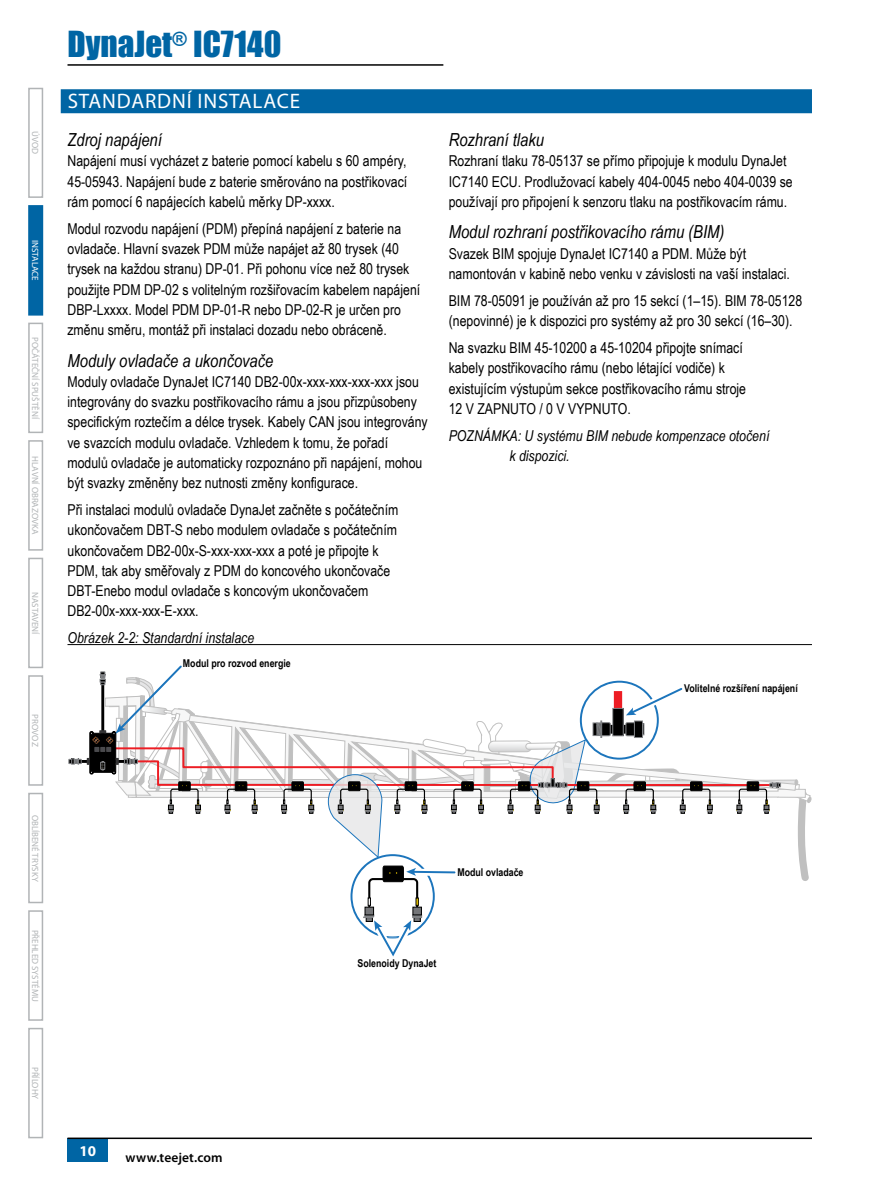
<style>
.page{position:relative;width:893px;height:1188px;background:#fff}
.page>*{position:absolute;margin:0;border:0;box-sizing:border-box;transform-origin:0 0}
.t1{font:33px "Impact";color:#0065a4}
.t2{font:21px "Myriad Pro";letter-spacing:.04em;color:#fff}
.t3{font:italic 18px "Arial Narrow";color:#000}
.t4{font:15px/20.2px "Arial Narrow";color:#000}
.t5{font:italic 15px/20.2px "Arial Narrow";color:#000}
.t6{font:700 15px "Myriad Pro";color:#fff}
.t7{font:600 13.5px "Myriad Pro";letter-spacing:.005em;color:#000}
.t8{font:700 10.8px "Arial Narrow";color:#000}
.t9{font:9px "Myriad Pro";color:#b1b4b6}
.t10{font:9px "Myriad Pro";color:#fff}
</style>
<div class="page">
<hr style="left:68px;top:64px;width:375px;height:2px;background:#000">
<div style="left:28px;top:323px;width:15px;height:110px;border:2px solid #b1b4b6"></div>
<div style="left:29px;top:206px;width:13px;height:109px;background:#0065a4"></div>
<div style="left:28px;top:205px;width:15px;height:111px;border:2px solid #0065a4"></div>
<div style="left:28px;top:675px;width:15px;height:111px;border:2px solid #b1b4b6"></div>
<div style="left:28px;top:793px;width:15px;height:110px;border:2px solid #b1b4b6"></div>
<div style="left:28px;top:440px;width:15px;height:111px;border:2px solid #b1b4b6"></div>
<div style="left:28px;top:910px;width:15px;height:111px;border:2px solid #b1b4b6"></div>
<div style="left:28px;top:88px;width:15px;height:110px;border:2px solid #b1b4b6"></div>
<div style="left:28px;top:558px;width:15px;height:110px;border:2px solid #b1b4b6"></div>
<div style="left:28px;top:1028px;width:15px;height:110px;border:2px solid #b1b4b6"></div>
<div style="left:68px;top:1138px;width:40px;height:24px;background:#0065a4"></div>
<hr style="left:68px;top:1138px;width:744px;height:1px;background:#000">
<div style="left:61px;top:89px;width:751px;height:24px;background:#0065a4"></div>
<hr style="left:67px;top:644px;width:745px;height:1px;background:#000">
<hr style="left:76px;top:760px;width:53px;height:3px;background:#000">
<svg style="left:69px;top:759px;width:12px;height:5px"></svg>
<svg style="left:87px;top:665px;width:724px;height:291px"></svg>
<p class="t9" style="left:41px;top:131px;width:25px;rotate:90deg">ÚVOD</p>
<p class="t10" style="left:41px;top:240px;width:43px;rotate:90deg">INSTALACE</p>
<p class="t9" style="left:41px;top:337px;width:83px;rotate:90deg">POČÁTEČNÍ SPUŠTĚNÍ</p>
<p class="t9" style="left:41px;top:456px;width:80px;rotate:90deg">HLAVNÍ OBRAZOVKA</p>
<p class="t9" style="left:41px;top:592px;width:44px;rotate:90deg">NASTAVENÍ</p>
<p class="t9" style="left:41px;top:714px;width:34px;rotate:90deg">PROVOZ</p>
<p class="t9" style="left:41px;top:815px;width:68px;rotate:90deg">OBLÍBENÉ TRYSKY</p>
<p class="t9" style="left:41px;top:930px;width:74px;rotate:90deg">PŘEHLED SYSTÉMU</p>
<p class="t9" style="left:41px;top:1067px;width:34px;rotate:90deg">PŘÍLOHY</p>
<h1 class="t1" style="left:68px;top:19px;width:215px">DynaJet<sup>®</sup> IC7140</h1>
<h2 class="t2" style="left:68px;top:88px;width:234px">STANDARDNÍ INSTALACE</h2>
<p class="t3" style="left:67px;top:127px;width:96px">Zdroj napájení</p>
<p class="t4" style="left:67px;top:150px;width:341px;text-align:justify">Napájení musí vycházet z baterie pomocí kabelu s 60 ampéry, 45-05943. Napájení bude z baterie směrováno na postřikovací rám pomocí 6 napájecích kabelů měrky DP-xxxx.</p>
<p class="t4" style="left:67px;top:218px;width:354px">Modul rozvodu napájení (PDM) přepíná napájení z baterie na ovladače. Hlavní svazek PDM může napájet až 80 trysek (40 trysek na každou stranu) DP-01. Při pohonu více než 80 trysek použijte PDM DP-02 s volitelným rozšiřovacím kabelem napájení DBP-Lxxxx. Model PDM DP-01-R nebo DP-02-R je určen pro změnu směru, montáž při instalaci dozadu nebo obráceně.</p>
<p class="t3" style="left:67px;top:348px;width:207px">Moduly ovladače a ukončovače</p>
<p class="t4" style="left:67px;top:371px;width:362px">Moduly ovladače DynaJet IC7140 DB2-00x-xxx-xxx-xxx-xxx jsou integrovány do svazku postřikovacího rámu a jsou přizpůsobeny specifickým roztečím a délce trysek. Kabely CAN jsou integrovány ve svazcích modulu ovladače. Vzhledem k tomu, že pořadí modulů ovladače je automaticky rozpoznáno při napájení, mohou být svazky změněny bez nutnosti změny konfigurace.</p>
<p class="t4" style="left:67px;top:499px;width:332px">Při instalaci modulů ovladače DynaJet začněte s počátečním ukončovačem DBT-S nebo modulem ovladače s počátečním ukončovačem DB2-00x-S-xxx-xxx-xxx a poté je připojte k PDM, tak aby směřovaly z PDM do koncového ukončovače DBT-Enebo modul ovladače s koncovým ukončovačem DB2-00x-xxx-xxx-E-xxx.</p>
<p class="t5" style="left:67px;top:627px;width:188px">Obrázek 2-2: Standardní instalace</p>
<p class="t8" style="left:183px;top:655px;width:109px">Modul pro rozvod energie</p>
<p class="t3" style="left:449px;top:127px;width:97px">Rozhraní tlaku</p>
<p class="t4" style="left:449px;top:150px;width:345px">Rozhraní tlaku 78-05137 se přímo připojuje k modulu DynaJet<br>IC7140 ECU. Prodlužovací kabely 404-0045 nebo 404-0039 se používají pro připojení k senzoru tlaku na postřikovacím rámu.</p>
<p class="t3" style="left:449px;top:219px;width:277px">Modul rozhraní postřikovacího rámu (BIM)</p>
<p class="t4" style="left:449px;top:243px;width:343px">Svazek BIM spojuje DynaJet IC7140 a PDM. Může být namontován v kabině nebo venku v závislosti na vaší instalaci.</p>
<p class="t4" style="left:449px;top:290px;width:355px">BIM 78-05091 je používán až pro 15 sekcí (1–15). BIM 78-05128 (nepovinné) je k dispozici pro systémy až pro 30 sekcí (16–30).</p>
<p class="t4" style="left:449px;top:337px;width:299px">Na svazku BIM 45-10200 a 45-10204 připojte snímací kabely postřikovacího rámu (nebo létající vodiče) k existujícím výstupům sekce postřikovacího rámu stroje 12 V ZAPNUTO / 0 V VYPNUTO.</p>
<p class="t5" style="left:509px;top:425px;width:261px;text-indent:-61px">POZNÁMKA: U systému BIM nebude kompenzace otočení k dispozici.</p>
<p class="t8" style="left:684px;top:680px;width:115px">Volitelné rozšíření napájení</p>
<p class="t8" style="left:457px;top:864px;width:68px">Modul ovladače</p>
<p class="t8" style="left:357px;top:955px;width:80px">Solenoidy DynaJet</p>
<p class="t6" style="left:79px;top:1141px;width:18px">10</p>
<p class="t7" style="left:126px;top:1149px;width:99px">www.teejet.com</p>
</div>
